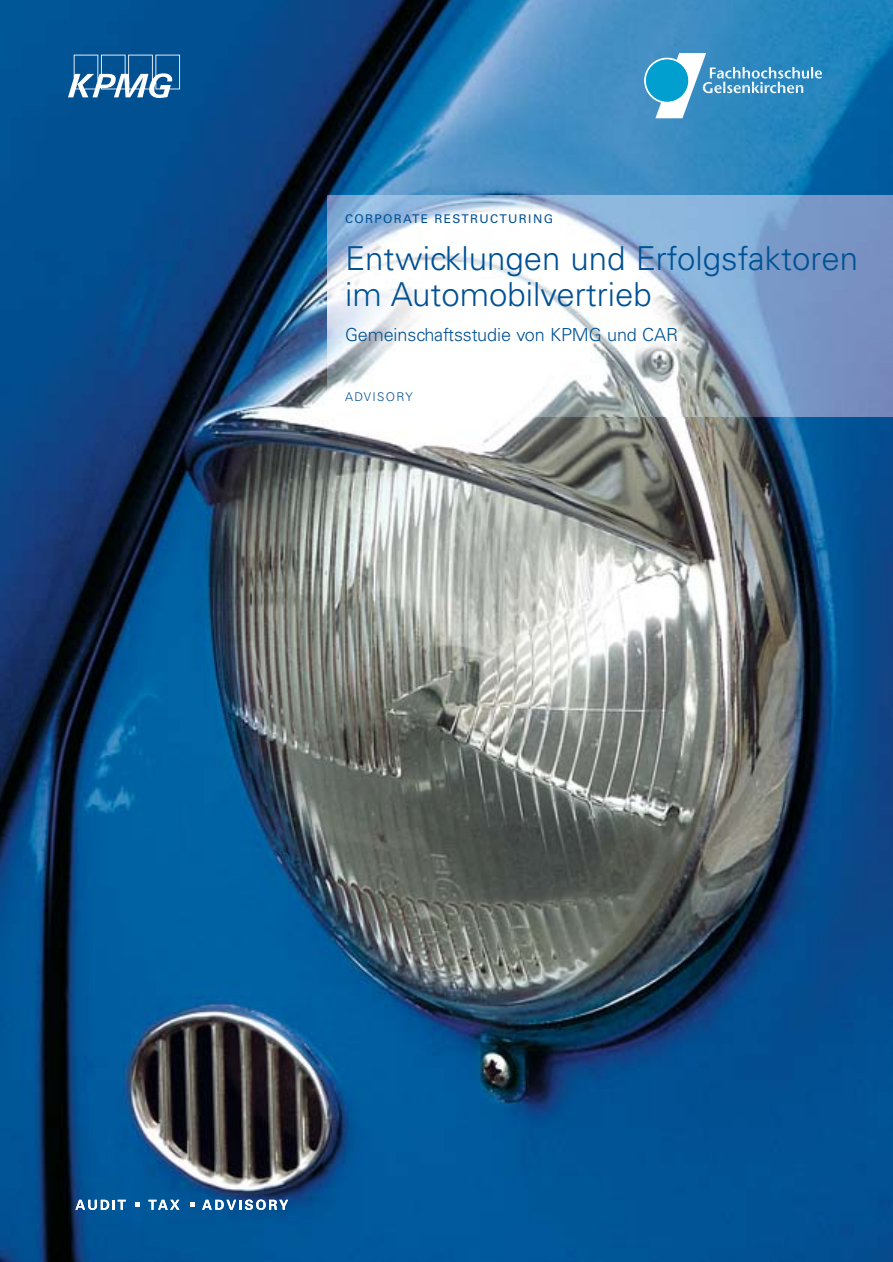
<style>
.page{position:relative;width:893px;height:1262px;background:#fff}
.page>*{position:absolute;margin:0;border:0;box-sizing:border-box;transform-origin:0 0}
.t1{font:300 33px/36px "Univers";color:#005195}
.t2{font:300 18px "Univers";letter-spacing:-.005em;color:#005195}
.t3{font:12px "Univers";letter-spacing:.11em;color:#005195}
.t4{font:300 12px "Univers";letter-spacing:.11em;color:#005195}
</style>
<div class="page">
<img style="left:0;top:0;width:892px;height:1262px">
<img style="left:328px;top:196px;width:564px;height:221px">
<svg style="left:68px;top:55px;width:112px;height:43px"></svg>
<svg style="left:75px;top:1199px;width:51px;height:11px"></svg>
<svg style="left:148px;top:1199px;width:31px;height:10px"></svg>
<svg style="left:202px;top:1199px;width:86px;height:11px"></svg>
<svg style="left:135px;top:1201px;width:5px;height:5px"></svg>
<svg style="left:190px;top:1201px;width:4px;height:5px"></svg>
<svg style="left:655px;top:53px;width:167px;height:65px;background:#579fcb"></svg>
<div style="left:645px;top:59px;width:43px;height:43px;background:#009fcf;border-radius:50%"></div>
<div style="left:645px;top:58px;width:44px;height:45px;border:1px solid #fff;border-radius:50%"></div>
<p class="t3" style="left:345px;top:215px;width:209px">CORPORATE RESTRUCTURING</p>
<p class="t1" style="left:345px;top:243px;width:514px">Entwicklungen und Erfolgsfaktoren im Automobilvertrieb</p>
<p class="t2" style="left:345px;top:327px;width:334px">Gemeinschaftsstudie von KPMG und CAR</p>
<p class="t4" style="left:345px;top:392px;width:69px">ADVISORY</p>
</div>
